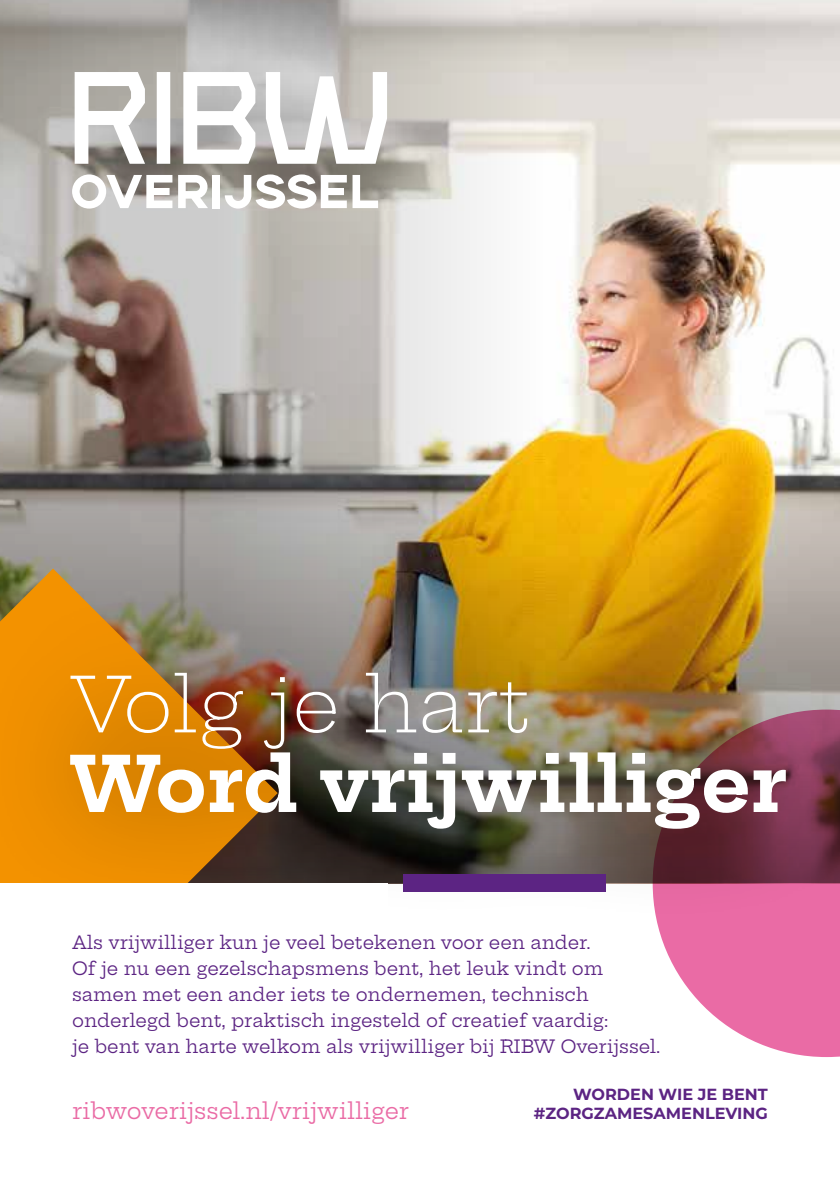
<style>
.page{position:relative;width:840px;height:1191px;background:#fff}
.page>*{position:absolute;margin:0;border:0;box-sizing:border-box;transform-origin:0 0}
.t1{font:700 75.4px "Hepta Slab";color:#fff}
.t2{font:300 75.4px "Hepta Slab";color:#fff}
.t3{font:22.4px "Hepta Slab";color:#ea6ba5}
.t4{font:18px/26px "Hepta Slab";color:#5c2483}
.t5{font:700 16px/18.4px "Montserrat";color:#5c2483;text-align:right}
</style>
<div class="page">
<img style="left:547px;top:0;width:292px;height:489px">
<svg style="left:0;top:0;width:547px;height:489px;background:#b9b3ad"></svg>
<svg style="left:0;top:489px;width:839px;height:89px;background:#bea25e"></svg>
<svg style="left:0;top:568px;width:277px;height:10px;background:#989384"></svg>
<svg style="left:658px;top:928px;width:181px;height:129px;fill:#ea6ba5"></svg>
<div style="left:0;top:578px;width:839px;height:350px;background:#000;opacity:.45"></div>
<div style="left:0;top:883px;width:387px;height:308px;background:#fff"></div>
<div style="left:403px;top:874px;width:202px;height:17px;background:#5c2483"></div>
<svg style="left:75px;top:72px;width:312px;height:92px"></svg>
<svg style="left:72px;top:174px;width:100px;height:35px"></svg>
<svg style="left:178px;top:175px;width:30px;height:33px"></svg>
<div style="left:212px;top:175px;width:8px;height:33px;background:#fff"></div>
<svg style="left:225px;top:174px;width:121px;height:35px"></svg>
<svg style="left:352px;top:175px;width:26px;height:33px"></svg>
<h1 class="t2" style="left:69px;top:640px;width:462px">Volg je hart</h1>
<h1 class="t1" style="left:69px;top:720px;width:718px">Word vrijwilliger</h1>
<p class="t4" style="left:72px;top:927px;width:589px">Als vrijwilliger kun je veel betekenen voor een ander.<br>Of je nu een gezelschapsmens bent, het leuk vindt om samen met een ander iets te ondernemen, technisch onderlegd bent, praktisch ingesteld of creatief vaardig:<br>je bent van harte welkom als vrijwilliger bij RIBW Overijssel.</p>
<p class="t3" style="left:72px;top:1091px;width:338px">ribwoverijssel.nl/vrijwilliger</p>
<p class="t5" style="left:533px;top:1084px;width:235px">WORDEN WIE JE BENT #ZORGZAMESAMENLEVING</p>
</div>
